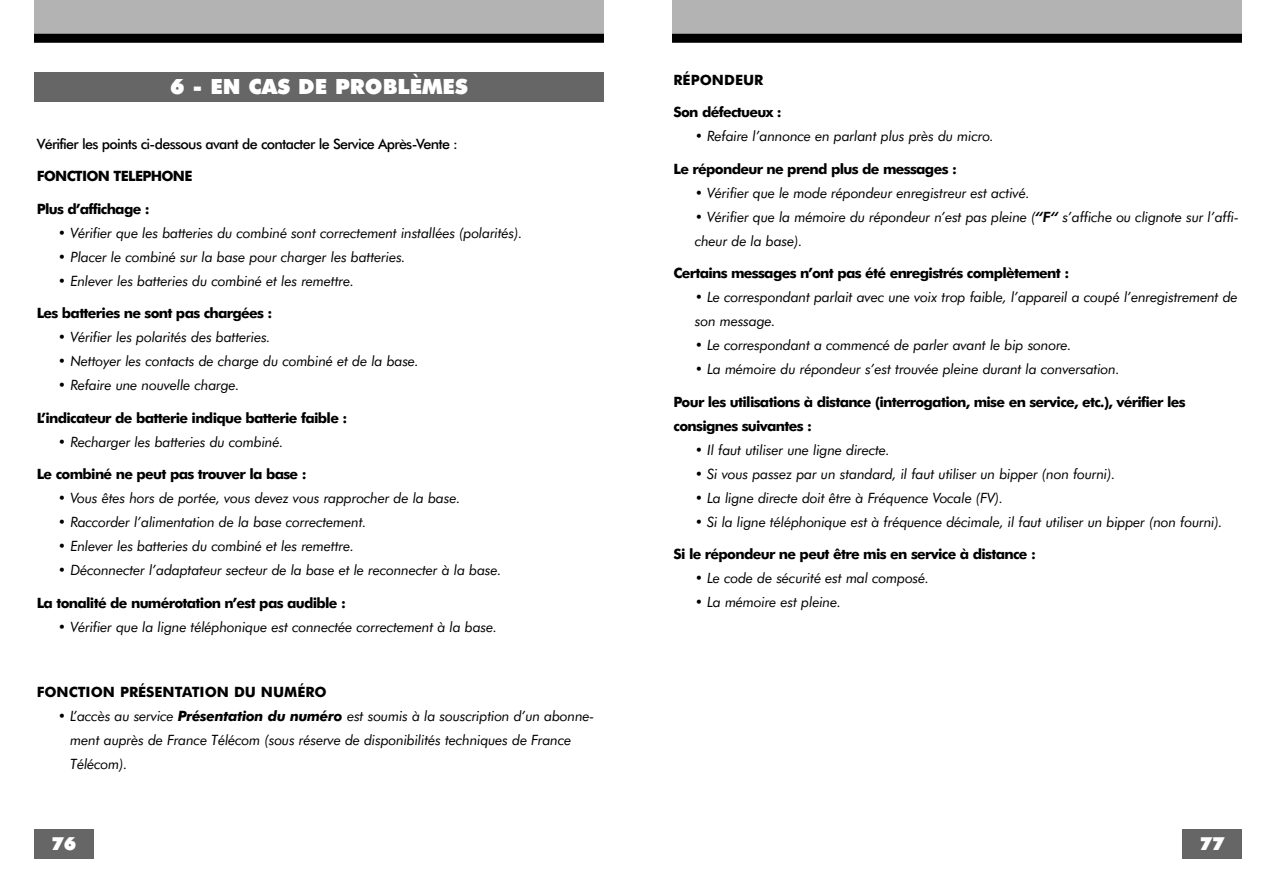
<style>
.page{position:relative;width:1276px;height:893px;background:#fff}
.page>*{position:absolute;margin:0;border:0;box-sizing:border-box;transform-origin:0 0}
.t1{font:900 21px "Futura BT";color:#fff}
.t2{font:900 18px "Futura BT";color:#fff}
.t3{font:italic 14.25px/24px "Futura BT";letter-spacing:-.015em;color:#000}
.t4{font:700 14.25px/24px "Futura BT";letter-spacing:-.05em;color:#000}
.t5{font:500 14.25px "Futura BT";letter-spacing:-.05em;color:#000}
.t6{font:700 14.25px "Futura BT";color:#000}
.s1{font-weight:800}
.s2{font-weight:700}
</style>
<div class="page">
<div style="left:1182px;top:829px;width:60px;height:30px;background:#666"></div>
<div style="left:34px;top:829px;width:60px;height:30px;background:#666"></div>
<div style="left:34px;top:0;width:570px;height:38px;background:#b3b3b3"></div>
<div style="left:34px;top:34px;width:570px;height:9px;background:#000"></div>
<div style="left:672px;top:0;width:570px;height:38px;background:#b3b3b3"></div>
<div style="left:672px;top:34px;width:570px;height:9px;background:#000"></div>
<div style="left:34px;top:72px;width:570px;height:30px;background:#666"></div>
<h1 class="t1" style="left:170px;top:78px;width:299px">6 - EN CAS DE PROBLÈMES</h1>
<p class="t6" style="left:673px;top:74px;width:91px">RÉPONDEUR</p>
<p class="t4" style="left:673px;top:101px;width:110px">Son défectueux :</p>
<p class="t3" style="left:695px;top:125px;width:301px">• Refaire l’annonce en parlant plus près du micro.</p>
<p class="t4" style="left:673px;top:158px;width:285px">Le répondeur ne prend plus de messages :</p>
<p class="t3" style="left:695px;top:182px;width:336px">• Vérifier que le mode répondeur enregistreur est activé.</p>
<p class="t3" style="left:695px;top:206px;width:545px">• Vérifier que la mémoire du répondeur n’est pas pleine (<span class="s1">“F“</span> s’affiche ou clignote sur l’affi&shy;cheur de la base).</p>
<p class="t4" style="left:673px;top:262px;width:397px">Certains messages n’ont pas été enregistrés complètement :</p>
<p class="t3" style="left:695px;top:286px;width:544px">• Le correspondant parlait avec une voix trop faible, l’appareil a coupé l’enregistrement de son message.</p>
<p class="t3" style="left:695px;top:334px;width:378px">• Le correspondant a commencé de parler avant le bip sonore.</p>
<p class="t3" style="left:695px;top:358px;width:426px">• La mémoire du répondeur s’est trouvée pleine durant la conversation.</p>
<p class="t4" style="left:673px;top:391px;width:513px">Pour les utilisations à distance (interrogation, mise en service, etc.), vérifier les consignes suivantes :</p>
<p class="t3" style="left:695px;top:439px;width:197px">• Il faut utiliser une ligne directe.</p>
<p class="t3" style="left:695px;top:463px;width:422px">• Si vous passez par un standard, il faut utiliser un bipper (non fourni).</p>
<p class="t3" style="left:695px;top:487px;width:310px">• La ligne directe doit être à Fréquence Vocale (FV).</p>
<p class="t3" style="left:695px;top:511px;width:529px">• Si la ligne téléphonique est à fréquence décimale, il faut utiliser un bipper (non fourni).</p>
<p class="t4" style="left:673px;top:543px;width:364px">Si le répondeur ne peut être mis en service à distance :</p>
<p class="t3" style="left:695px;top:567px;width:236px">• Le code de sécurité est mal composé.</p>
<p class="t3" style="left:695px;top:591px;width:148px">• La mémoire est pleine.</p>
<p class="t5" style="left:37px;top:138px;width:423px">Vérifier les points ci-dessous avant de contacter le Service Après-Vente :</p>
<p class="t4" style="left:37px;top:165px;width:157px">FONCTION TELEPHONE</p>
<p class="t4" style="left:37px;top:198px;width:115px">Plus d’affichage :</p>
<p class="t3" style="left:58px;top:222px;width:466px">• Vérifier que les batteries du combiné sont correctement installées (polarités).</p>
<p class="t3" style="left:58px;top:246px;width:349px">• Placer le combiné sur la base pour charger les batteries.</p>
<p class="t3" style="left:58px;top:270px;width:298px">• Enlever les batteries du combiné et les remettre.</p>
<p class="t4" style="left:37px;top:302px;width:237px">Les batteries ne sont pas chargées :</p>
<p class="t3" style="left:58px;top:326px;width:214px">• Vérifier les polarités des batteries.</p>
<p class="t3" style="left:58px;top:350px;width:362px">• Nettoyer les contacts de charge du combiné et de la base.</p>
<p class="t3" style="left:58px;top:374px;width:183px">• Refaire une nouvelle charge.</p>
<p class="t4" style="left:37px;top:407px;width:312px">L’indicateur de batterie indique batterie faible :</p>
<p class="t3" style="left:58px;top:431px;width:227px">• Recharger les batteries du combiné.</p>
<p class="t4" style="left:37px;top:463px;width:271px">Le combiné ne peut pas trouver la base :</p>
<p class="t3" style="left:58px;top:487px;width:404px">• Vous êtes hors de portée, vous devez vous rapprocher de la base.</p>
<p class="t3" style="left:58px;top:511px;width:310px">• Raccorder l’alimentation de la base correctement.</p>
<p class="t3" style="left:58px;top:535px;width:298px">• Enlever les batteries du combiné et les remettre.</p>
<p class="t3" style="left:58px;top:559px;width:445px">• Déconnecter l’adaptateur secteur de la base et le reconnecter à la base.</p>
<p class="t4" style="left:37px;top:592px;width:311px">La tonalité de numérotation n’est pas audible :</p>
<p class="t3" style="left:58px;top:616px;width:441px">• Vérifier que la ligne téléphonique est connectée correctement à la base.</p>
<p class="t6" style="left:37px;top:686px;width:292px">FONCTION PRÉSENTATION DU NUMÉRO</p>
<p class="t3" style="left:70px;top:705px;width:525px;text-indent:-12px">• L’accès au service <span class="s2">Présentation du numéro</span> est soumis à la souscription d’un abonne&shy;ment auprès de France Télécom (sous réserve de disponibilités techniques de France<br>Télécom).</p>
<p class="t2" style="left:51px;top:837px;width:26px">76</p>
<p class="t2" style="left:1199px;top:837px;width:26px">77</p>
</div>
